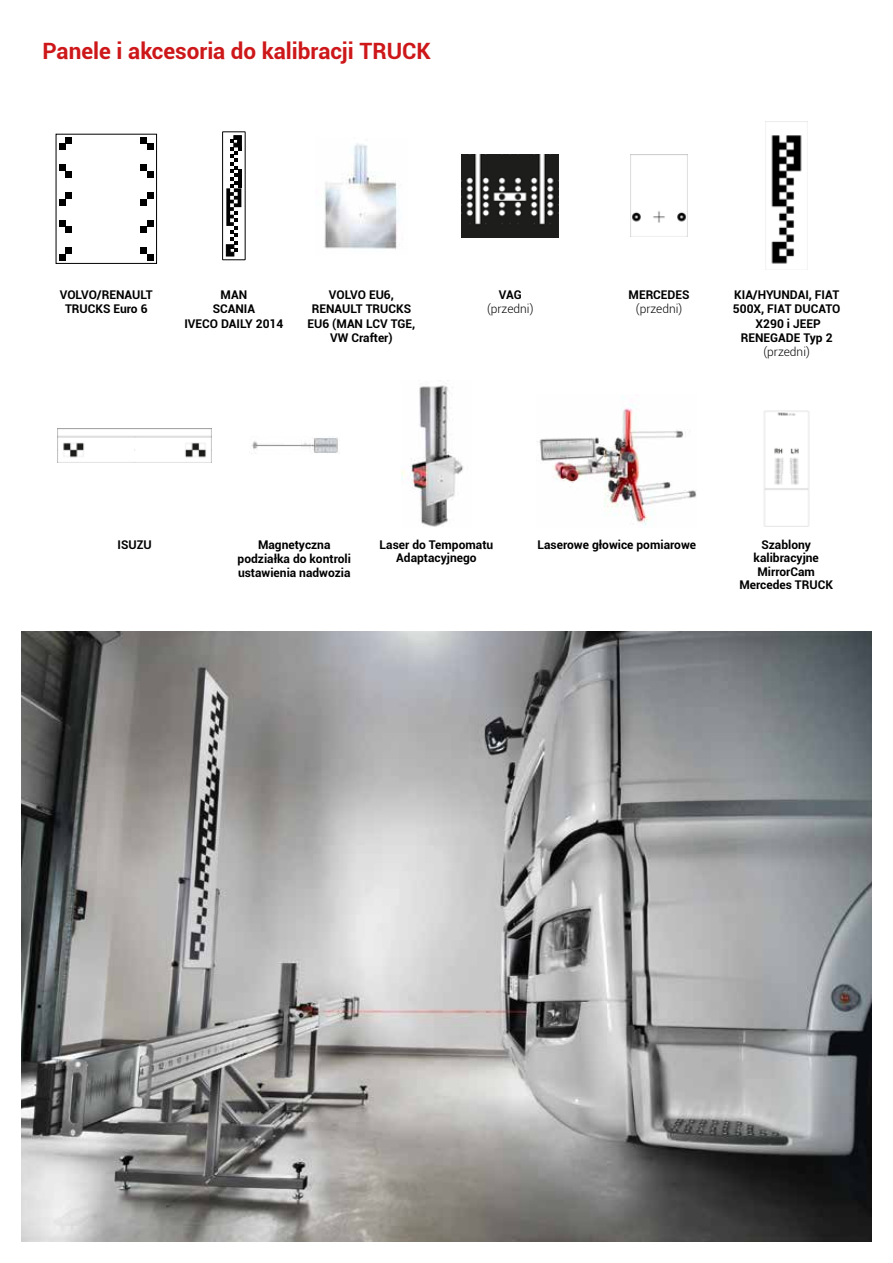
<style>
.page{position:relative;width:893px;height:1263px;background:#fff}
.page>*{position:absolute;margin:0;border:0;box-sizing:border-box;transform-origin:0 0}
.t1{font:700 22.5px "Roboto";color:#cd1719}
.t2{font:700 12px/14.4px "Roboto";color:#000;text-align:center}
.t3{font:300 12px "Roboto";color:#000}
</style>
<div class="page">
<img style="left:21px;top:631px;width:851px;height:611px">
<div style="left:59px;top:254px;width:6px;height:7px;background:#000"></div>
<div style="left:65px;top:247px;width:7px;height:7px;background:#000"></div>
<div style="left:147px;top:254px;width:7px;height:7px;background:#000"></div>
<div style="left:141px;top:247px;width:6px;height:7px;background:#000"></div>
<div style="left:141px;top:226px;width:6px;height:7px;background:#000"></div>
<div style="left:147px;top:220px;width:7px;height:6px;background:#000"></div>
<div style="left:65px;top:226px;width:7px;height:7px;background:#000"></div>
<svg style="left:59px;top:220px;width:6px;height:6px"></svg>
<svg style="left:141px;top:199px;width:6px;height:6px"></svg>
<div style="left:147px;top:192px;width:7px;height:7px;background:#000"></div>
<svg style="left:59px;top:199px;width:6px;height:6px"></svg>
<div style="left:65px;top:192px;width:7px;height:7px;background:#000"></div>
<div style="left:65px;top:171px;width:7px;height:7px;background:#000"></div>
<svg style="left:59px;top:165px;width:6px;height:6px"></svg>
<div style="left:147px;top:171px;width:7px;height:7px;background:#000"></div>
<svg style="left:141px;top:165px;width:6px;height:6px"></svg>
<div style="left:65px;top:137px;width:7px;height:7px;background:#000"></div>
<svg style="left:59px;top:144px;width:6px;height:6px"></svg>
<div style="left:141px;top:137px;width:6px;height:7px;background:#000"></div>
<div style="left:147px;top:144px;width:7px;height:6px;background:#000"></div>
<svg style="left:223px;top:132px;width:22px;height:128px"></svg>
<div style="left:223px;top:132px;width:22px;height:128px;border:1px solid #000"></div>
<svg style="left:226px;top:136px;width:15px;height:120px"></svg>
<hr style="left:238px;top:169px;width:3px;height:19px;background:#000">
<img style="left:324px;top:143px;width:73px;height:107px">
<img style="left:462px;top:154px;width:97px;height:83px">
<img style="left:631px;top:155px;width:56px;height:82px">
<img style="left:765px;top:122px;width:43px;height:148px">
<img style="left:58px;top:428px;width:153px;height:35px">
<img style="left:251px;top:437px;width:87px;height:17px">
<img style="left:402px;top:385px;width:62px;height:142px">
<img style="left:537px;top:396px;width:160px;height:130px">
<img style="left:764px;top:410px;width:46px;height:117px">
<h1 class="t1" style="left:43px;top:36px;width:390px">Panele i akcesoria do kalibracji TRUCK</h1>
<p class="t2" style="left:60px;top:287px;width:94px">VOLVO/RENAULT<br>TRUCKS Euro 6</p>
<p class="t2" style="left:184px;top:287px;width:100px">MAN<br>SCANIA<br>IVECO DAILY 2014</p>
<p class="t2" style="left:307px;top:287px;width:109px">VOLVO EU6,<br>RENAULT TRUCKS<br>EU6 (MAN LCV TGE,<br>VW Crafter)</p>
<p class="t2" style="left:499px;top:287px;width:24px">VAG</p>
<p class="t3" style="left:487px;top:301px;width:48px">(przedni)</p>
<p class="t2" style="left:629px;top:287px;width:63px">MERCEDES</p>
<p class="t3" style="left:636px;top:301px;width:48px">(przedni)</p>
<p class="t2" style="left:733px;top:287px;width:109px">KIA/HYUNDAI, FIAT<br>500X, FIAT DUCATO<br>X290 i JEEP<br>RENEGADE Typ 2</p>
<p class="t3" style="left:763px;top:344px;width:48px">(przedni)</p>
<p class="t2" style="left:118px;top:537px;width:36px">ISUZU</p>
<p class="t2" style="left:238px;top:537px;width:115px">Magnetyczna podziałka do kontroli ustawienia nadwozia</p>
<p class="t2" style="left:380px;top:537px;width:115px;line-height:13.5px">Laser do Tempomatu<br>Adaptacyjnego</p>
<p class="t2" style="left:537px;top:537px;width:160px">Laserowe głowice pomiarowe</p>
<p class="t2" style="left:739px;top:537px;width:95px;line-height:13.5px">Szablony kalibracyjne<br>MirrorCam<br>Mercedes TRUCK</p>
</div>
